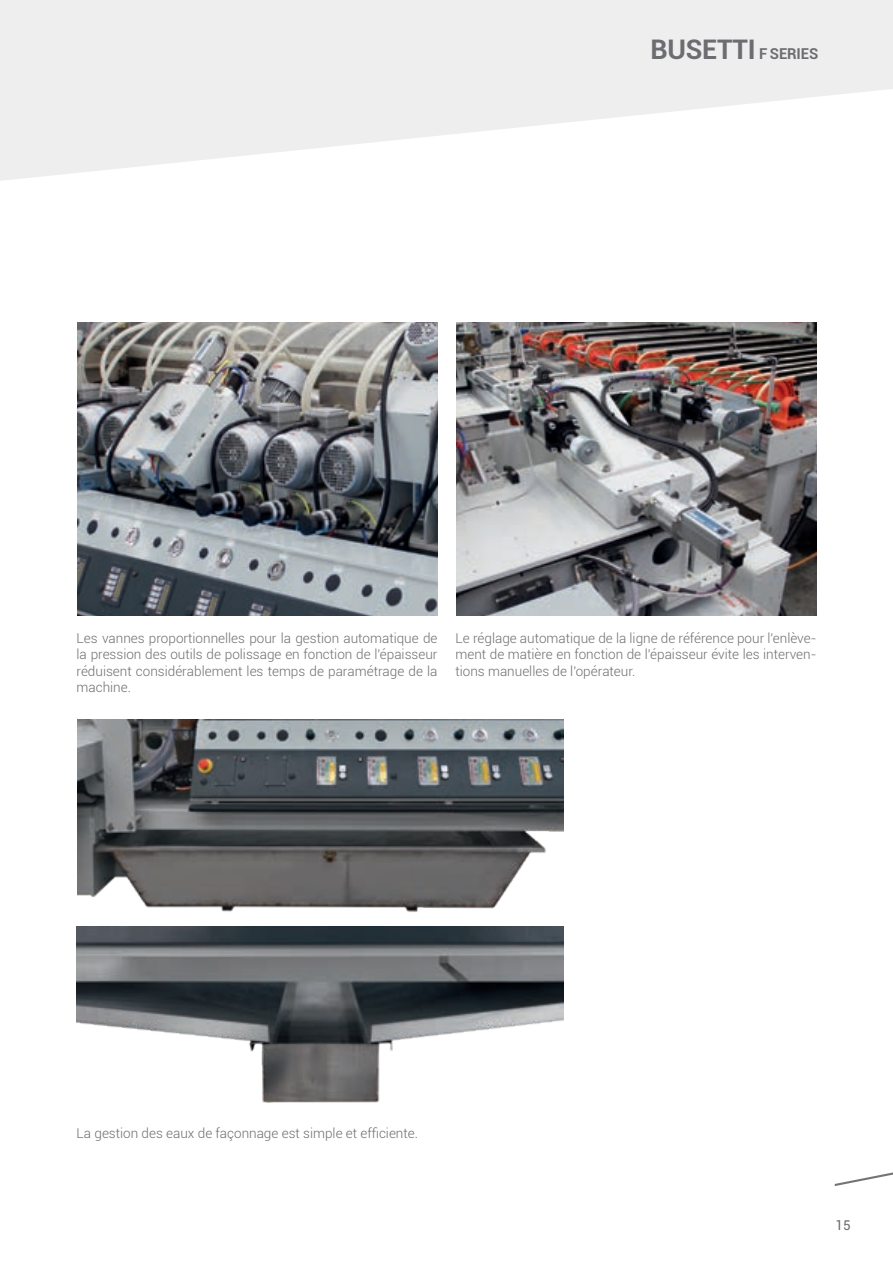
<style>
.page{position:relative;width:893px;height:1263px;background:#fff}
.page>*{position:absolute;margin:0;border:0;box-sizing:border-box;transform-origin:0 0}
.t1{font:700 27px "Roboto";letter-spacing:-.01em;color:#6c6d70}
.t2{font:300 13.5px/16.2px "Roboto";color:#6c6d70;text-align:justify}
.t3{font:13.5px "Roboto";color:#6c6d70}
.s1{font-size:15px}
</style>
<div class="page">
<svg style="left:0;top:0;width:893px;height:181px;fill:#eeeeef"></svg>
<svg style="left:835px;top:1172px;width:58px;height:14px"></svg>
<img style="left:77px;top:322px;width:360px;height:293px">
<img style="left:456px;top:322px;width:360px;height:293px">
<img style="left:77px;top:719px;width:487px;height:193px">
<img style="left:77px;top:926px;width:487px;height:177px">
<p class="t1" style="left:651px;top:30px;width:169px">BUSETTI <span class="s1">F SERIES</span></p>
<p class="t2" style="left:77px;top:630px;width:362px">Les vannes proportionnelles pour la gestion automatique de la pression des outils de polissage en fonction de l'épaisseur réduisent considérablement les temps de paramétrage de la machine.</p>
<p class="t2" style="left:455px;top:630px;width:362px">Le réglage automatique de la ligne de référence pour l'enlève&shy;ment de matière en fonction de l'épaisseur évite les interven&shy;tions manuelles de l'opérateur.</p>
<p class="t2" style="left:77px;top:1124px;width:343px">La gestion des eaux de façonnage est simple et efficiente.</p>
<p class="t3" style="left:836px;top:1215px;width:17px">15</p>
</div>
